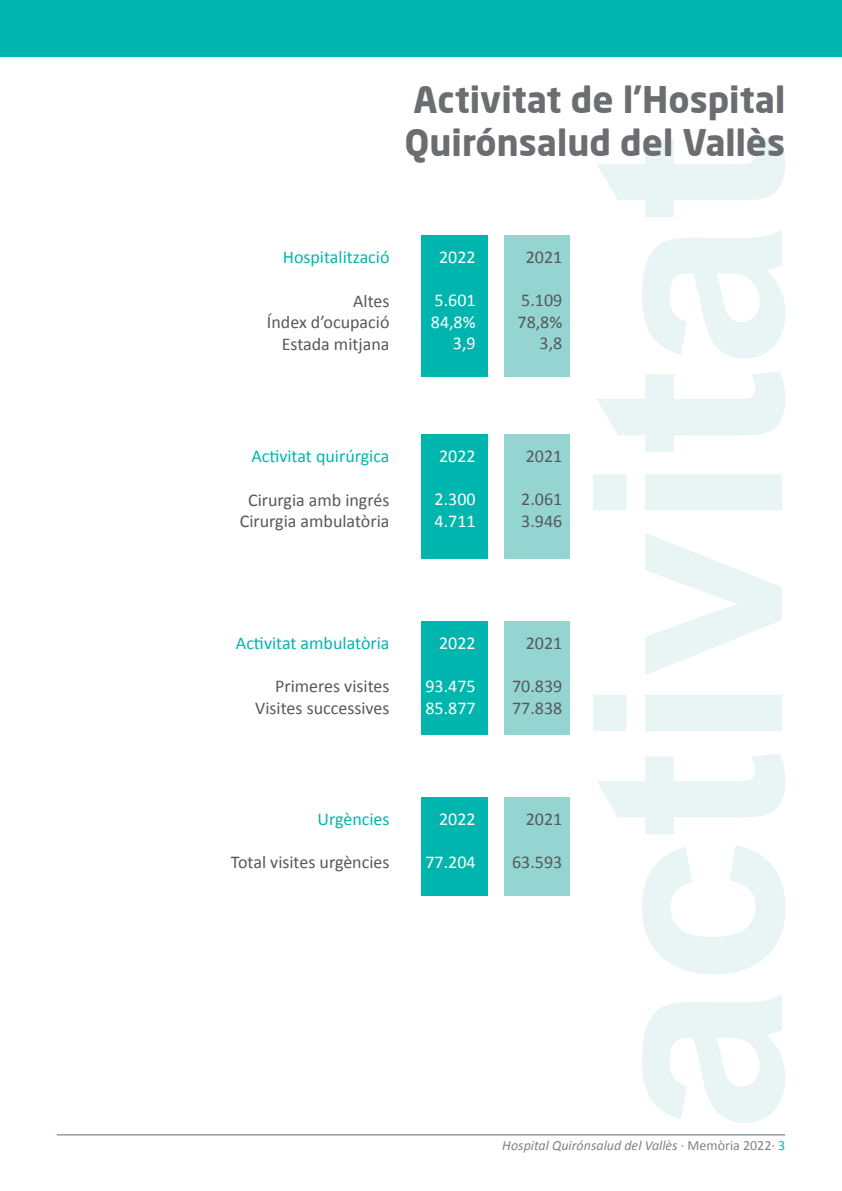
<style>
.page{position:relative;width:842px;height:1191px;background:#fff}
.page>*{position:absolute;margin:0;border:0;box-sizing:border-box;transform-origin:0 0}
.t1{font:700 36px/43.2px "Neo Sans";color:#6c6d70}
.t2{font:18px/21.6px "Calibri";color:#57585a;text-align:right}
.t3{font:18px "Calibri";color:#00b5ae}
.t4{font:18px/21.6px "Calibri";color:#fff}
.t5{font:italic 14px "Calibri";color:#808285}
.s1{font-style:normal}
.s2{font-style:normal;color:#00b5ae}
</style>
<div class="page">
<div style="left:0;top:0;width:842px;height:57px;background:#00b5ae"></div>
<hr style="left:57px;top:1134px;width:728px;height:1px;background:#5c677a">
<div style="left:504px;top:235px;width:65px;height:142px;background:#94d5d2"></div>
<div style="left:504px;top:434px;width:65px;height:124px;background:#94d5d2"></div>
<div style="left:504px;top:621px;width:65px;height:113px;background:#94d5d2"></div>
<div style="left:504px;top:797px;width:65px;height:98px;background:#94d5d2"></div>
<svg style="left:593px;top:136px;width:192px;height:987px"></svg>
<div style="left:421px;top:235px;width:67px;height:142px;background:#00b5ae"></div>
<div style="left:421px;top:434px;width:67px;height:124px;background:#00b5ae"></div>
<div style="left:421px;top:621px;width:67px;height:113px;background:#00b5ae"></div>
<div style="left:421px;top:797px;width:67px;height:98px;background:#00b5ae"></div>
<h1 class="t1" style="left:404px;top:77px;width:382px">Activitat de l’Hospital<br>Quirónsalud del Vallès</h1>
<p class="t3" style="left:283px;top:246px;width:108px">Hospitalització</p>
<p class="t2" style="left:267px;top:290px;width:124px">Altes<br>Índex d’ocupació<br>Estada mitjana</p>
<p class="t4" style="left:439px;top:246px;width:38px">2022</p>
<p class="t4" style="left:431px;top:289px;width:46px;text-align:right">5.601<br>84,8%<br>3,9</p>
<p class="t2" style="left:526px;top:246px;width:38px">2021</p>
<p class="t2" style="left:518px;top:289px;width:46px">5.109<br>78,8%<br>3,8</p>
<p class="t3" style="left:251px;top:445px;width:140px">Activitat quirúrgica</p>
<p class="t2" style="left:240px;top:489px;width:151px;text-align:center">Cirurgia amb ingrés<br>Cirurgia ambulatòria</p>
<p class="t4" style="left:439px;top:445px;width:38px">2022</p>
<p class="t4" style="left:435px;top:488px;width:43px">2.300<br>4.711</p>
<p class="t2" style="left:526px;top:445px;width:38px">2021</p>
<p class="t2" style="left:521px;top:488px;width:43px;text-align:left">2.061<br>3.946</p>
<p class="t3" style="left:236px;top:632px;width:155px">Activitat ambulatòria</p>
<p class="t2" style="left:255px;top:675px;width:136px">Primeres visites<br>Visites successives</p>
<p class="t4" style="left:439px;top:632px;width:38px">2022</p>
<p class="t4" style="left:425px;top:675px;width:52px">93.475<br>85.877</p>
<p class="t2" style="left:526px;top:632px;width:38px">2021</p>
<p class="t2" style="left:512px;top:675px;width:52px;text-align:left">70.839<br>77.838</p>
<p class="t3" style="left:317px;top:808px;width:74px">Urgències</p>
<p class="t2" style="left:231px;top:851px;width:160px">Total visites urgències</p>
<p class="t4" style="left:439px;top:808px;width:38px">2022</p>
<p class="t4" style="left:425px;top:851px;width:52px">77.204</p>
<p class="t2" style="left:526px;top:808px;width:38px">2021</p>
<p class="t2" style="left:512px;top:851px;width:52px">63.593</p>
<p class="t5" style="left:502px;top:1136px;width:284px">Hospital Quirónsalud del Vallès <span class="s1">· Memòria 2022·</span> <span class="s2">3</span></p>
</div>
